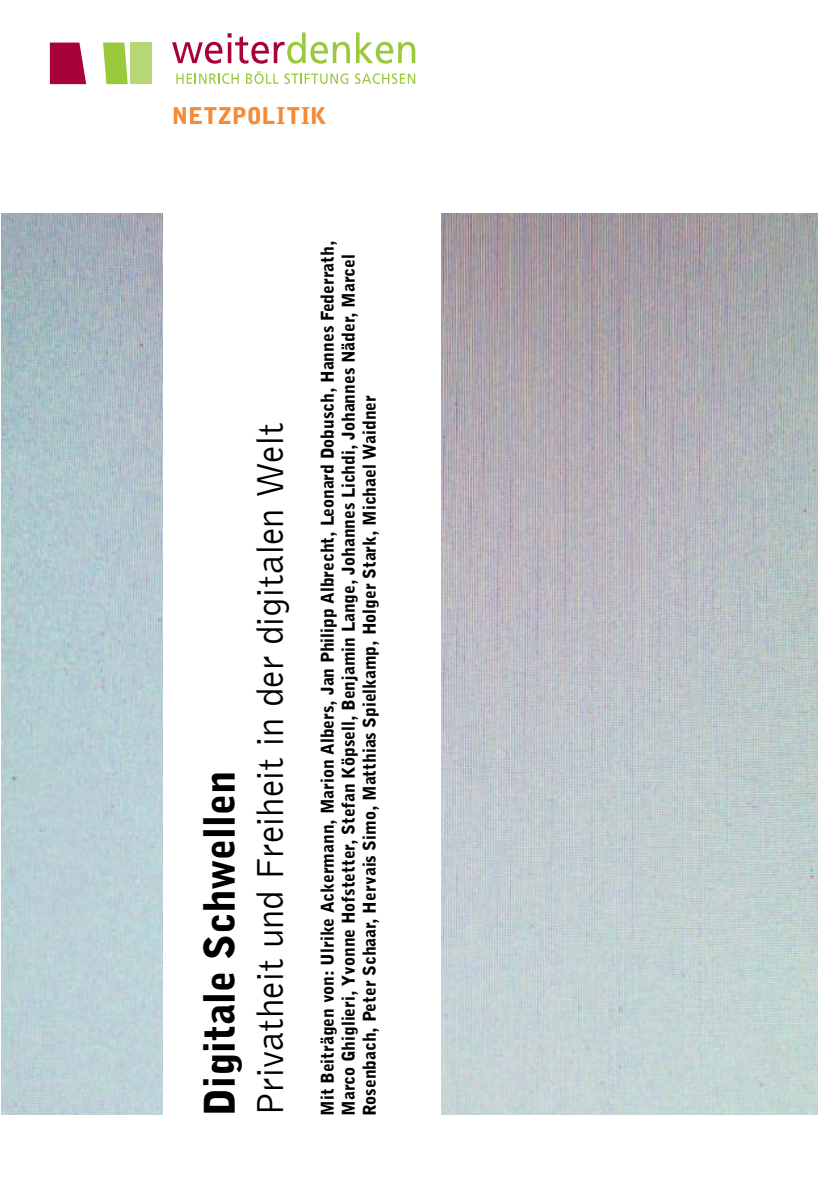
<style>
.page{position:relative;width:819px;height:1181px;background:#fff}
.page>*{position:absolute;margin:0;border:0;box-sizing:border-box;transform-origin:0 0}
.t1{font:900 42px "Bell Gothic BT";color:#000}
.t2{font:38.5px "Bell Gothic BT";letter-spacing:-.015em;color:#000}
.t3{font:900 22.93px "Bell Gothic Std";letter-spacing:.01em;color:#f68933}
.t4{font:900 17.5px/21px "Bell Gothic BT";color:#000}
</style>
<div class="page">
<div style="left:130px;top:43px;width:22px;height:41px;background:#b7d776"></div>
<svg style="left:103px;top:43px;width:25px;height:41px"></svg>
<svg style="left:50px;top:43px;width:36px;height:41px"></svg>
<svg style="left:172px;top:32px;width:178px;height:32px"></svg>
<svg style="left:356px;top:32px;width:59px;height:32px"></svg>
<svg style="left:176px;top:73px;width:63px;height:11px"></svg>
<svg style="left:246px;top:71px;width:102px;height:13px"></svg>
<svg style="left:355px;top:73px;width:60px;height:11px"></svg>
<img style="left:1px;top:213px;width:816px;height:901px">
<div style="left:163px;top:196px;width:278px;height:944px;background:#fff"></div>
<h3 class="t3" style="left:172px;top:102px;width:156px">NETZPOLITIK</h3>
<h1 class="t1" style="left:193px;top:1115px;width:346px;rotate:-90deg">Digitale Schwellen</h1>
<h2 class="t2" style="left:246px;top:1115px;width:694px;rotate:-90deg">Privatheit und Freiheit in der digitalen Welt</h2>
<p class="t4" style="left:317px;top:1115px;width:877px;rotate:-90deg">Mit Beiträgen von: Ulrike Ackermann, Marion Albers, Jan Philipp Albrecht, Leonard Dobusch, Hannes Federrath,<br>Marco Ghiglieri, Yvonne Hofstetter, Stefan Köpsell, Benjamin Lange, Johannes Lichdi, Johannes Näder, Marcel<br>Rosenbach, Peter Schaar, Hervais Simo, Matthias Spielkamp, Holger Stark, Michael Waidner</p>
</div>
